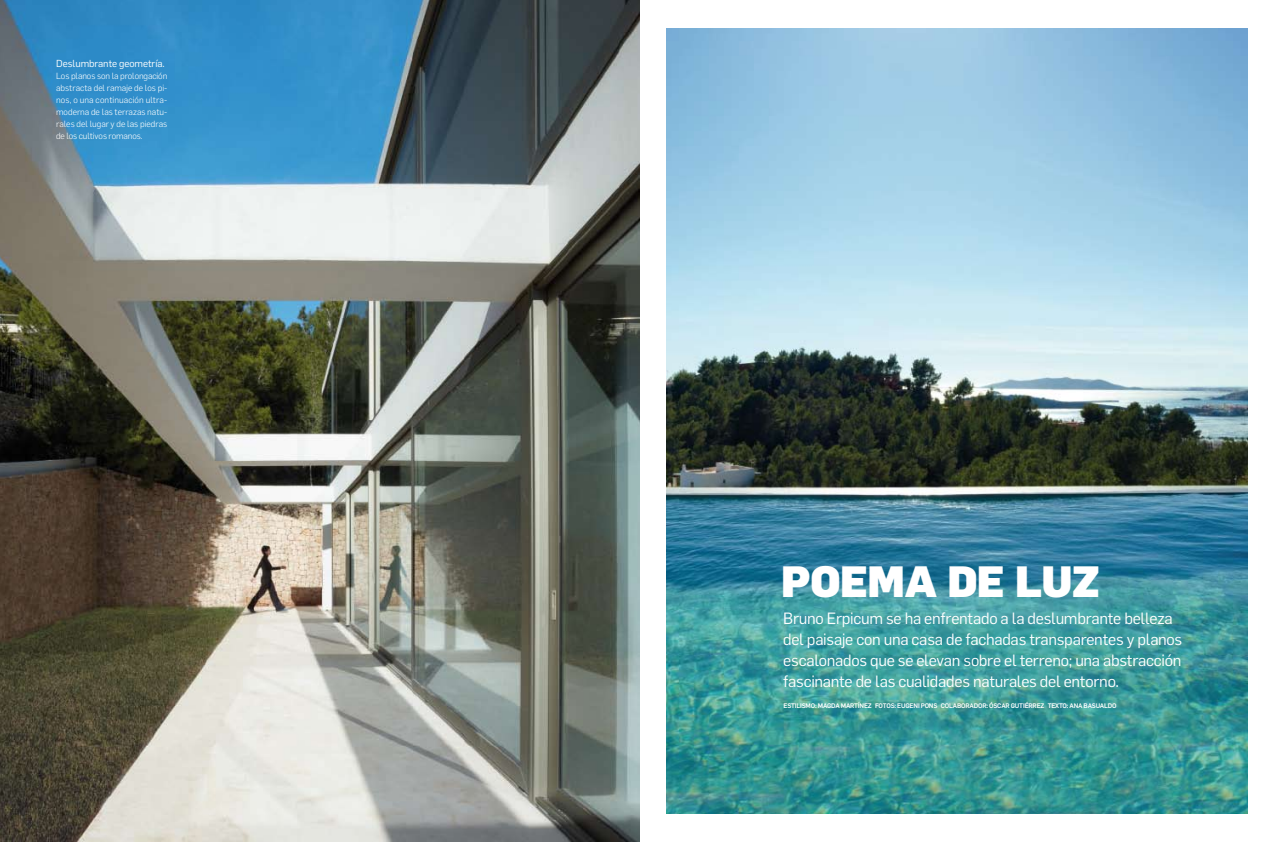
<style>
.page{position:relative;width:1276px;height:842px;background:#fff}
.page>*{position:absolute;margin:0;border:0;box-sizing:border-box;transform-origin:0 0}
.t1{font:900 43px "Flama Basic";letter-spacing:-.01em;color:#fff}
.t2{font:16px/21px "Flama Basic";letter-spacing:-.015em;color:#fff}
.t3{font:10px "Flama Basic";letter-spacing:-.005em;color:#fff}
.t4{font:300 8.8px/12px "Flama Basic";letter-spacing:-.005em;color:#fff;text-align:justify}
.t5{font:500 6.5px "Flama Basic";letter-spacing:-.025em;color:#fff}
</style>
<div class="page">
<img style="left:0;top:0;width:639px;height:842px">
<img style="left:666px;top:28px;width:581px;height:786px">
<p class="t3" style="left:56px;top:57px;width:110px">Deslumbrante geometría.</p>
<p class="t4" style="left:56px;top:69px;width:113px">Los planos son la prolongación abstracta del ramaje de los pi&shy;nos, o una continuación ultra&shy;moderna de las terrazas natu&shy;rales del lugar y de las piedras de los cultivos romanos.</p>
<h1 class="t1" style="left:781px;top:557px;width:320px">POEMA DE LUZ</h1>
<p class="t2" style="left:783px;top:608px;width:401px">Bruno Erpicum se ha enfrentado a la deslumbrante belleza del paisaje con una casa de fachadas transparentes y planos escalonados que se elevan sobre el terreno; una abstracción fascinante de las cualidades naturales del entorno.</p>
<p class="t5" style="left:783px;top:702px;width:334px">ESTILISMO: MAGDA MARTÍNEZ FOTOS: EUGENI PONS COLABORADOR: ÓSCAR GUTIÉRREZ TEXTO: ANA BASUALDO</p>
</div>
